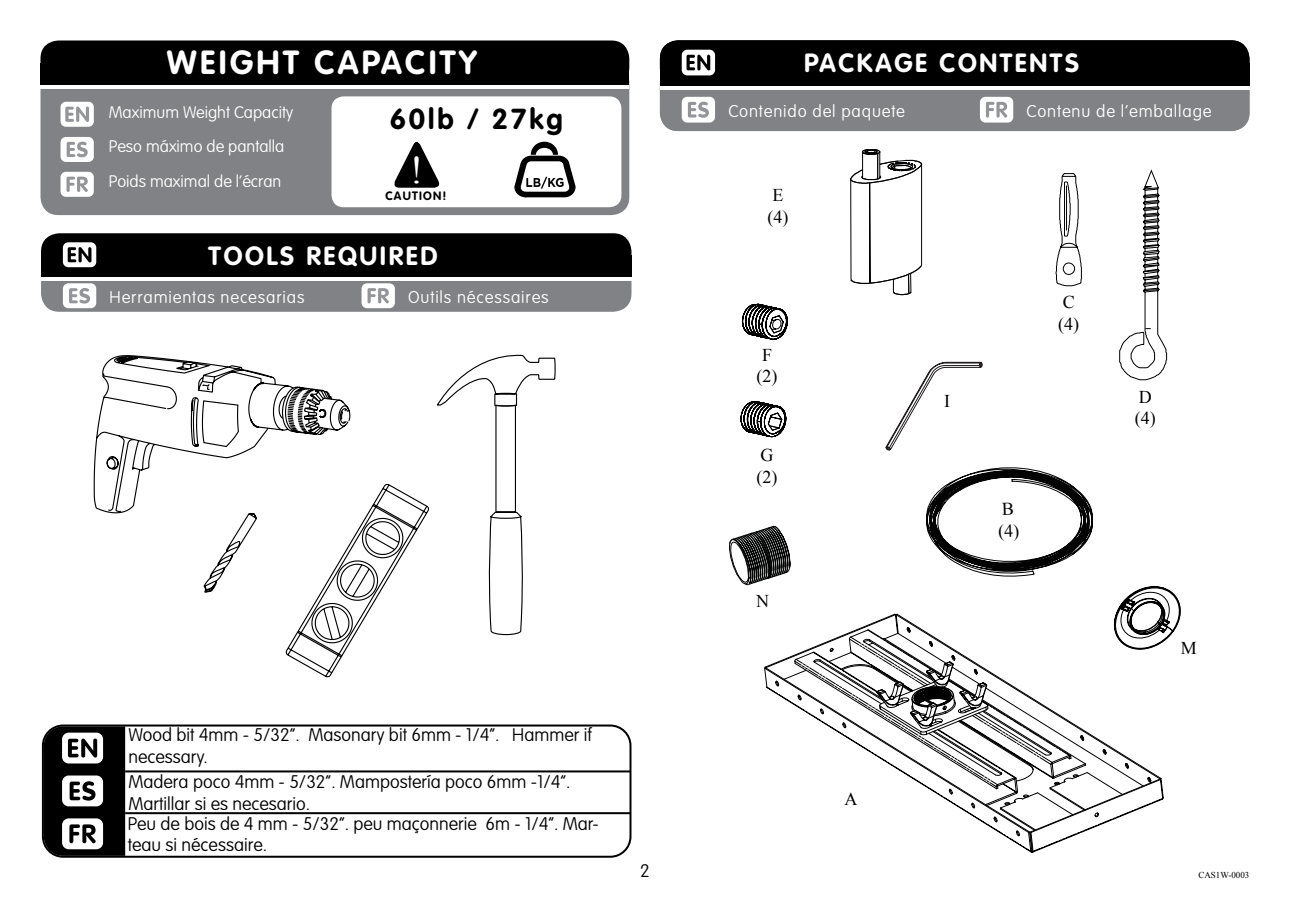
<style>
.page{position:relative;width:1290px;height:920px;background:#fff}
.page>*{position:absolute;margin:0;border:0;box-sizing:border-box;transform-origin:0 0}
.t1{font:39px "Times New Roman";color:#fff}
.t2{font:700 33px "VAG Rounded Std";letter-spacing:.1em;color:#fff}
.t3{font:700 28.5px "VAG Rounded Std";letter-spacing:.1em;color:#000}
.t4{font:700 25.95px "VAG Rounded Std";letter-spacing:.1em;color:#fff}
.t5{font:100 18px/21.1px "VAG Rounded Std";color:#000}
.t6{font:18px/21.6px "Times New Roman";color:#000}
.t7{font:100 16.8px "VAG Rounded Std";letter-spacing:.05em;color:#fff}
.t8{font:100 16.5px/34.5px "VAG Rounded Std";color:#fff}
.t9{font:700 12px "VAG Rounded Std";letter-spacing:.1em;color:#000}
.t10{font:9px "Times New Roman";color:#000}
</style>
<div class="page">
<div style="left:660px;top:64px;width:589px;height:67px;background:#808285;border-radius:18px"></div>
<div style="left:660px;top:40px;width:589px;height:47px;background:#000;border-radius:18px"></div>
<div style="left:660px;top:63px;width:589px;height:24px;background:#000"></div>
<hr style="left:660px;top:86px;width:589px;height:4px;background:#fff">
<div style="left:682px;top:97px;width:33px;height:26px;background:#fff;border-radius:5px"></div>
<svg style="left:688px;top:102px;width:21px;height:16px"></svg>
<div style="left:980px;top:97px;width:33px;height:26px;background:#fff;border-radius:5px"></div>
<svg style="left:986px;top:102px;width:21px;height:16px"></svg>
<div style="left:682px;top:50px;width:33px;height:25px;background:#fff;border-radius:5px"></div>
<svg style="left:686px;top:55px;width:24px;height:15px"></svg>
<div style="left:40px;top:63px;width:589px;height:152px;background:#808285;border-radius:18px"></div>
<div style="left:40px;top:41px;width:589px;height:44px;background:#000;border-radius:18px"></div>
<div style="left:331px;top:96px;width:290px;height:111px;background:#fff;border-radius:12px"></div>
<div style="left:40px;top:63px;width:589px;height:22px;background:#000"></div>
<hr style="left:40px;top:85px;width:589px;height:4px;background:#fff">
<div style="left:61px;top:137px;width:33px;height:25px;background:#fff;border-radius:5px"></div>
<svg style="left:67px;top:142px;width:21px;height:15px"></svg>
<div style="left:61px;top:172px;width:33px;height:25px;background:#fff;border-radius:5px"></div>
<svg style="left:67px;top:177px;width:21px;height:15px"></svg>
<div style="left:61px;top:102px;width:33px;height:25px;background:#fff;border-radius:5px"></div>
<svg style="left:65px;top:107px;width:24px;height:15px"></svg>
<svg style="left:394px;top:141px;width:46px;height:47px"></svg>
<svg style="left:514px;top:142px;width:62px;height:55px"></svg>
<div style="left:41px;top:256px;width:590px;height:56px;background:#808285;border-radius:18px"></div>
<div style="left:41px;top:233px;width:590px;height:45px;background:#000;border-radius:18px"></div>
<div style="left:41px;top:256px;width:590px;height:22px;background:#000"></div>
<hr style="left:41px;top:278px;width:590px;height:3px;background:#fff">
<div style="left:63px;top:283px;width:33px;height:25px;background:#fff;border-radius:5px"></div>
<svg style="left:69px;top:288px;width:21px;height:16px"></svg>
<div style="left:361px;top:283px;width:34px;height:25px;background:#fff;border-radius:5px"></div>
<svg style="left:367px;top:288px;width:22px;height:15px"></svg>
<div style="left:63px;top:242px;width:33px;height:25px;background:#fff;border-radius:5px"></div>
<svg style="left:68px;top:247px;width:23px;height:15px"></svg>
<svg style="left:437px;top:354px;width:119px;height:282px"></svg>
<svg style="left:93px;top:355px;width:336px;height:323px"></svg>
<div style="left:42px;top:724px;width:589px;height:134px;border:2px solid #000;border-radius:20px"></div>
<svg style="left:44px;top:726px;width:81px;height:130px"></svg>
<hr style="left:125px;top:770px;width:505px;height:2px;background:#000">
<hr style="left:125px;top:812px;width:505px;height:2px;background:#000">
<svg style="left:1119px;top:169px;width:48px;height:212px"></svg>
<svg style="left:1055px;top:173px;width:27px;height:114px"></svg>
<svg style="left:741px;top:304px;width:47px;height:133px"></svg>
<svg style="left:885px;top:361px;width:98px;height:90px"></svg>
<svg style="left:729px;top:467px;width:452px;height:386px"></svg>
<svg style="left:850px;top:149px;width:72px;height:146px"></svg>
<hr style="left:921px;top:164px;width:1px;height:102px;background:#010002">
<h2 class="t2" style="left:167px;top:43px;width:311px">WEIGHT CAPACITY</h2>
<p class="t8" style="left:109px;top:95px;width:186px">Maximum Weight Capacity<br>Peso máximo de pantalla<br>Poids maximal de l’écran</p>
<h3 class="t3" style="left:390px;top:102px;width:175px">60lb / 27kg</h3>
<p class="t9" style="left:385px;top:189px;width:63px">CAUTION!</p>
<h1 class="t1" style="left:410px;top:143px;width:14px">!</h1>
<h3 class="t4" style="left:209px;top:240px;width:231px">TOOLS REQUIRED</h3>
<p class="t7" style="left:110px;top:287px;width:196px">Herramientas necesarias</p>
<p class="t7" style="left:408px;top:287px;width:142px">Outils nécessaires</p>
<p class="t5" style="left:129px;top:725px;width:465px;line-height:21.6px">Wood bit 4mm - 5/32”. Masonary bit 6mm - 1/4”. Hammer if necessary.</p>
<p class="t5" style="left:128px;top:772px;width:472px">Madera poco 4mm - 5/32”. Mampostería poco 6mm -1/4”.<br>Martillar si es necesario.<br>Peu de bois de 4 mm - 5/32”. peu maçonnerie 6m - 1/4”. Mar&shy;teau si nécessaire.</p>
<h3 class="t4" style="left:804px;top:48px;width:276px">PACKAGE CONTENTS</h3>
<p class="t7" style="left:728px;top:101px;width:178px">Contenido del paquete</p>
<p class="t7" style="left:1026px;top:101px;width:187px">Contenu de l’emballage</p>
<p class="t6" style="left:767px;top:184px;width:22px">E (4)</p>
<p class="t6" style="left:757px;top:343px;width:22px;text-align:center">F (2)</p>
<p class="t6" style="left:757px;top:444px;width:22px">G (2)</p>
<p class="t6" style="left:756px;top:590px;width:14px">N</p>
<p class="t6" style="left:844px;top:788px;width:14px">A</p>
<p class="t6" style="left:944px;top:390px;width:7px">I</p>
<p class="t6" style="left:1058px;top:291px;width:22px">C (4)</p>
<p class="t6" style="left:997px;top:498px;width:22px;rotate:-2deg">B (4)</p>
<p class="t6" style="left:1135px;top:385px;width:22px">D (4)</p>
<p class="t6" style="left:1181px;top:637px;width:18px">M</p>
<p class="t5" style="left:640px;top:861px;width:11px">2</p>
<p class="t10" style="left:1198px;top:868px;width:53px">CAS1W-0003</p>
</div>
